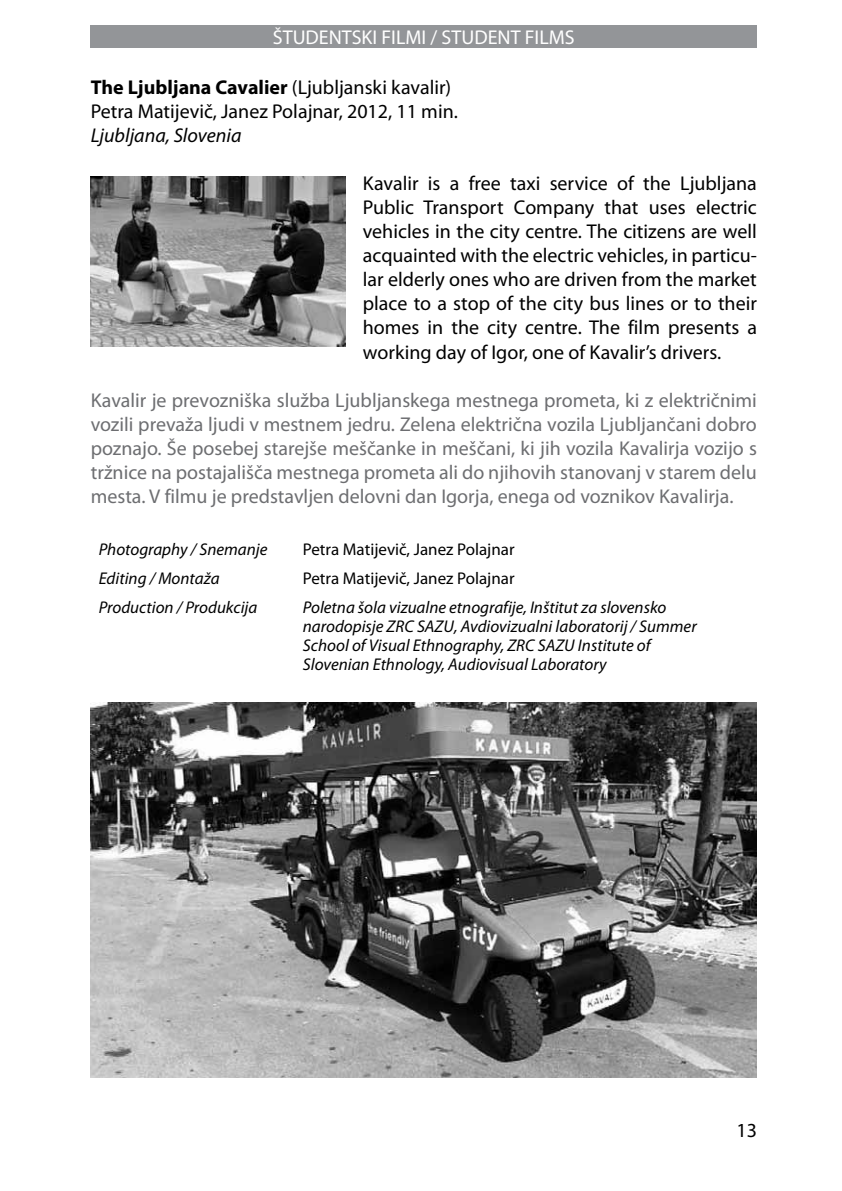
<style>
.page{position:relative;width:842px;height:1191px;background:#fff}
.page>*{position:absolute;margin:0;border:0;box-sizing:border-box;transform-origin:0 0}
.t1{font:20px/24px "Myriad Pro";color:#000}
.t2{font:20px/24px "Myriad Pro";color:#6d6e71;text-align:justify}
.t3{font:20px "Myriad Pro";color:#fff}
.t4{font:italic 20px "Myriad Pro";color:#000}
.t5{font:italic 17px/19.2px "Myriad Pro";color:#000}
.t6{font:17px "Myriad Pro";color:#000}
.s1{font-weight:700}
</style>
<div class="page">
<img style="left:91px;top:176px;width:255px;height:170px">
<div style="left:91px;top:25px;width:666px;height:23px;background:#939598"></div>
<img style="left:91px;top:702px;width:666px;height:375px">
<p class="t3" style="left:273px;top:25px;width:303px">ŠTUDENTSKI FILMI / STUDENT FILMS</p>
<p class="t1" style="left:91px;top:75px;width:369px"><span class="s1">The Ljubljana Cavalier</span> (Ljubljanski kavalir)<br>Petra Matijevič, Janez Polajnar, 2012, 11 min.</p>
<p class="t4" style="left:91px;top:123px;width:152px">Ljubljana, Slovenia</p>
<p class="t1" style="left:363px;top:171px;width:396px;text-align:justify">Kavalir is a free taxi service of the Ljubljana Public Transport Company that uses electric vehicles in the city centre. The citizens are well acquainted with the electric vehicles, in particu&shy;lar elderly ones who are driven from the market place to a stop of the city bus lines or to their homes in the city centre. The film presents a working day of Igor, one of Kavalir’s drivers.</p>
<p class="t2" style="left:91px;top:387px;width:668px">Kavalir je prevozniška služba Ljubljanskega mestnega prometa, ki z električnimi vozili prevaža ljudi v mestnem jedru. Zelena električna vozila Ljubljančani dobro poznajo. Še posebej starejše meščanke in meščani, ki jih vozila Kavalirja vozijo s tržnice na postajališča mestnega prometa ali do njihovih stanovanj v starem delu mesta. V filmu je predstavljen delovni dan Igorja, enega od voznikov Kavalirja.</p>
<p class="t5" style="left:99px;top:540px;width:170px">Photography / Snemanje</p>
<p class="t6" style="left:303px;top:539px;width:213px">Petra Matijevič, Janez Polajnar</p>
<p class="t5" style="left:99px;top:568px;width:122px">Editing / Montaža</p>
<p class="t6" style="left:303px;top:568px;width:213px">Petra Matijevič, Janez Polajnar</p>
<p class="t5" style="left:99px;top:597px;width:160px">Production / Produkcija</p>
<p class="t5" style="left:303px;top:597px;width:395px">Poletna šola vizualne etnografije, Inštitut za slovensko narodopisje ZRC SAZU, Avdiovizualni laboratorij / Summer School of Visual Ethnography, ZRC SAZU Institute of Slovenian Ethnology, Audiovisual Laboratory</p>
<p class="t1" style="left:736px;top:1117px;width:22px">13</p>
</div>
